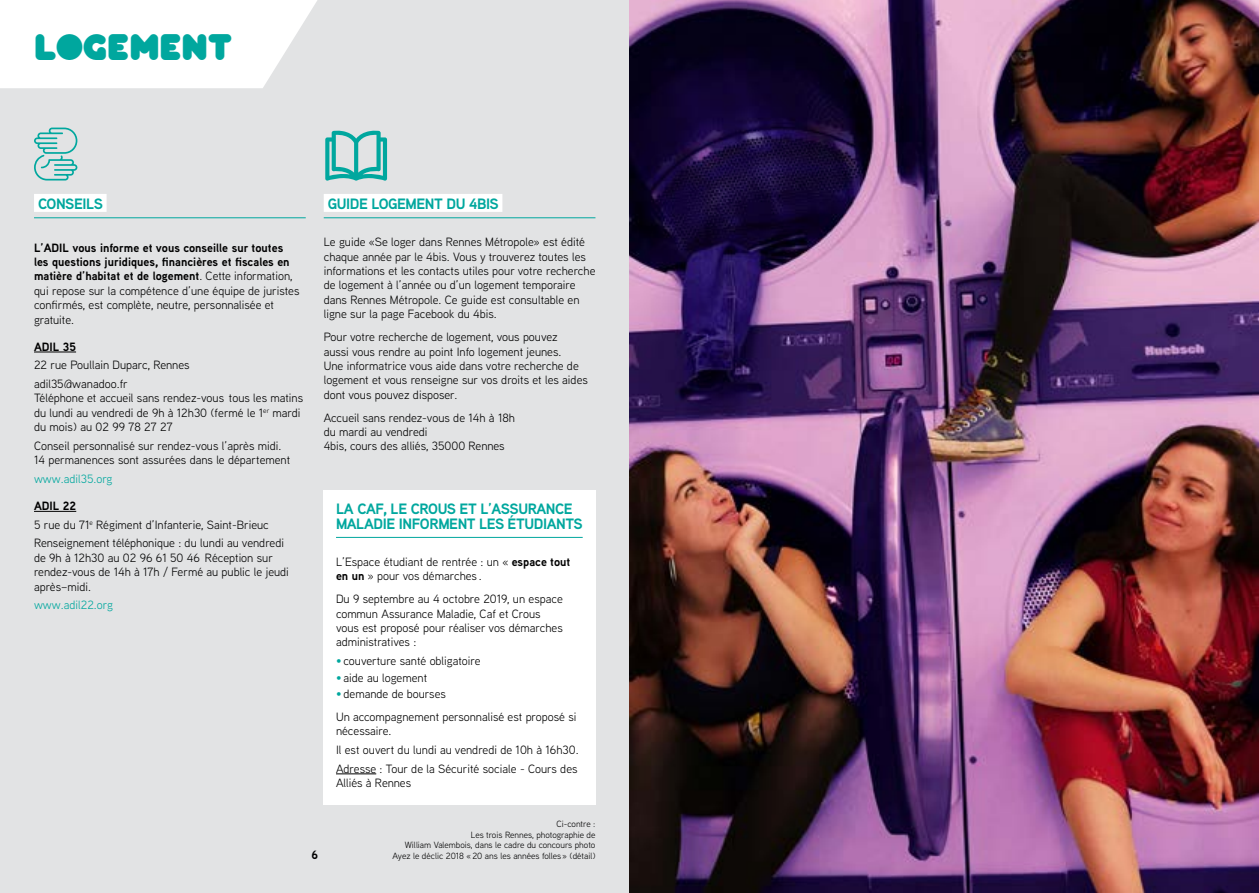
<style>
.page{position:relative;width:1259px;height:893px;background:#e2e3e4}
.page>*{position:absolute;margin:0;border:0;box-sizing:border-box;transform-origin:0 0}
.t1{font:36px "Pochoir Pleine";color:#00a79e}
.t2{font:700 15px/15px "Aaux Next";letter-spacing:-.03em;color:#00a79e}
.t3{font:12px/14.4px "Aaux Next";color:#000}
.t4{font:12px "Aaux Next";color:#00a79e}
.t5{font:700 12px "Aaux Next";color:#000}
.t6{font:9px/10.5px "Aaux Next";color:#000;text-align:right}
.s1{font-weight:700}
.s2{color:#00a79e}
</style>
<div class="page">
<hr style="left:34px;top:217px;width:272px;height:1px;background:#00a79e">
<div style="left:34px;top:194px;width:73px;height:18px;background:#fff"></div>
<hr style="left:34px;top:352px;width:42px;height:1px;background:#000">
<hr style="left:34px;top:511px;width:42px;height:1px;background:#000">
<hr style="left:324px;top:217px;width:271px;height:1px;background:#00a79e">
<div style="left:324px;top:194px;width:178px;height:18px;background:#fff"></div>
<div style="left:323px;top:490px;width:272px;height:315px;background:#fff"></div>
<hr style="left:336px;top:537px;width:247px;height:1px;background:#00a79e">
<hr style="left:336px;top:773px;width:40px;height:1px;background:#000">
<svg style="left:0;top:0;width:317px;height:88px;background:#fcfcfc"></svg>
<img style="left:629px;top:0;width:630px;height:893px">
<svg style="left:34px;top:128px;width:43px;height:53px"></svg>
<svg style="left:325px;top:130px;width:62px;height:51px"></svg>
<h1 class="t1" style="left:34px;top:25px;width:199px">LOGEMENT</h1>
<p class="t2" style="left:38px;top:196px;width:67px">CONSEI LS</p>
<p class="t3" style="left:34px;top:240px;width:267px"><span class="s1">L’ADIL vous informe et vous conseille sur toutes les questions juridiques, financières et fiscales en matière d’habitat et de logement</span>. Cette information, qui repose sur la compétence d’une équipe de juristes confirmés, est complète, neutre, personnalisée et gratuite.</p>
<p class="t5" style="left:34px;top:338px;width:44px">ADIL 35</p>
<p class="t3" style="left:34px;top:356px;width:157px;line-height:18.6px">22 rue Poullain Duparc, Rennes adil35@wanadoo.fr</p>
<p class="t3" style="left:34px;top:391px;width:271px">Téléphone et accueil sans rendez-vous tous les matins du lundi au vendredi de 9h à 12h30 (fermé le 1<sup>er</sup> mardi du mois) au 02 99 78 27 27</p>
<p class="t3" style="left:34px;top:438px;width:258px">Conseil personnalisé sur rendez-vous l’après midi.<br>14 permanences sont assurées dans le département</p>
<p class="t4" style="left:34px;top:471px;width:80px">www.adil35.org</p>
<p class="t3" style="left:34px;top:496px;width:251px;line-height:18.6px"><span class="s1">ADIL 22<br></span>5 rue du 71<sup>e</sup> Régiment d’Infanterie, Saint-Brieuc<br>Renseignement téléphonique : du lundi au vendredi</p>
<p class="t3" style="left:34px;top:550px;width:256px">de 9h à 12h30 au 02 96 61 50 46 Réception sur rendez-vous de 14h à 17h / Fermé au public le jeudi après–midi.</p>
<p class="t4" style="left:34px;top:597px;width:81px">www.adil22.org</p>
<p class="t2" style="left:328px;top:196px;width:170px">Guide logement du 4bis</p>
<p class="t3" style="left:324px;top:234px;width:273px">Le guide «Se loger dans Rennes Métropole» est édité chaque année par le 4bis. Vous y trouverez toutes les informations et les contacts utiles pour votre recherche de logement à l’année ou d’un logement temporaire dans Rennes Métropole. Ce guide est consultable en ligne sur la page Facebook du 4bis.</p>
<p class="t3" style="left:324px;top:329px;width:266px">Pour votre recherche de logement, vous pouvez<br>aussi vous rendre au point Info logement jeunes.<br>Une informatrice vous aide dans votre recherche de logement et vous renseigne sur vos droits et les aides dont vous pouvez disposer.</p>
<p class="t3" style="left:324px;top:410px;width:193px">Accueil sans rendez-vous de 14h à 18h du mardi au vendredi<br>4bis, cours des alliés, 35000 Rennes</p>
<p class="t2" style="left:336px;top:500px;width:246px">La Caf, le Crous et l’Assurance<br>Maladie informent les étudiants</p>
<p class="t3" style="left:336px;top:554px;width:236px">L’Espace étudiant de rentrée : un « <span class="s1">espace tout en un</span> » pour vos démarches .</p>
<p class="t3" style="left:336px;top:591px;width:228px">Du 9 septembre au 4 octobre 2019, un espace commun Assurance Maladie, Caf et Crous vous est proposé pour réaliser vos démarches administratives :</p>
<p class="t3" style="left:336px;top:653px;width:146px"><span class="s2">•</span> couverture santé obligatoire</p>
<p class="t3" style="left:336px;top:670px;width:93px"><span class="s2">•</span> aide au logement</p>
<p class="t3" style="left:336px;top:682px;width:242px;line-height:23px"><span class="s2">•</span> demande de bourses<br>Un accompagnement personnalisé est proposé si</p>
<p class="t3" style="left:336px;top:721px;width:244px;line-height:18.6px">nécessaire.<br>Il est ouvert du lundi au vendredi de 10h à 16h30.<br>Adresse : Tour de la Sécurité sociale - Cours des</p>
<p class="t3" style="left:336px;top:775px;width:77px">Alliés à Rennes</p>
<p class="t5" style="left:311px;top:846px;width:8px">6</p>
<p class="t6" style="left:393px;top:819px;width:204px">Ci-contre :<br>Les trois Rennes, photographie de<br>William Valembois, dans le cadre du concours photo Ayez le déclic 2018 « 20 ans les années folles » (détail)</p>
</div>
